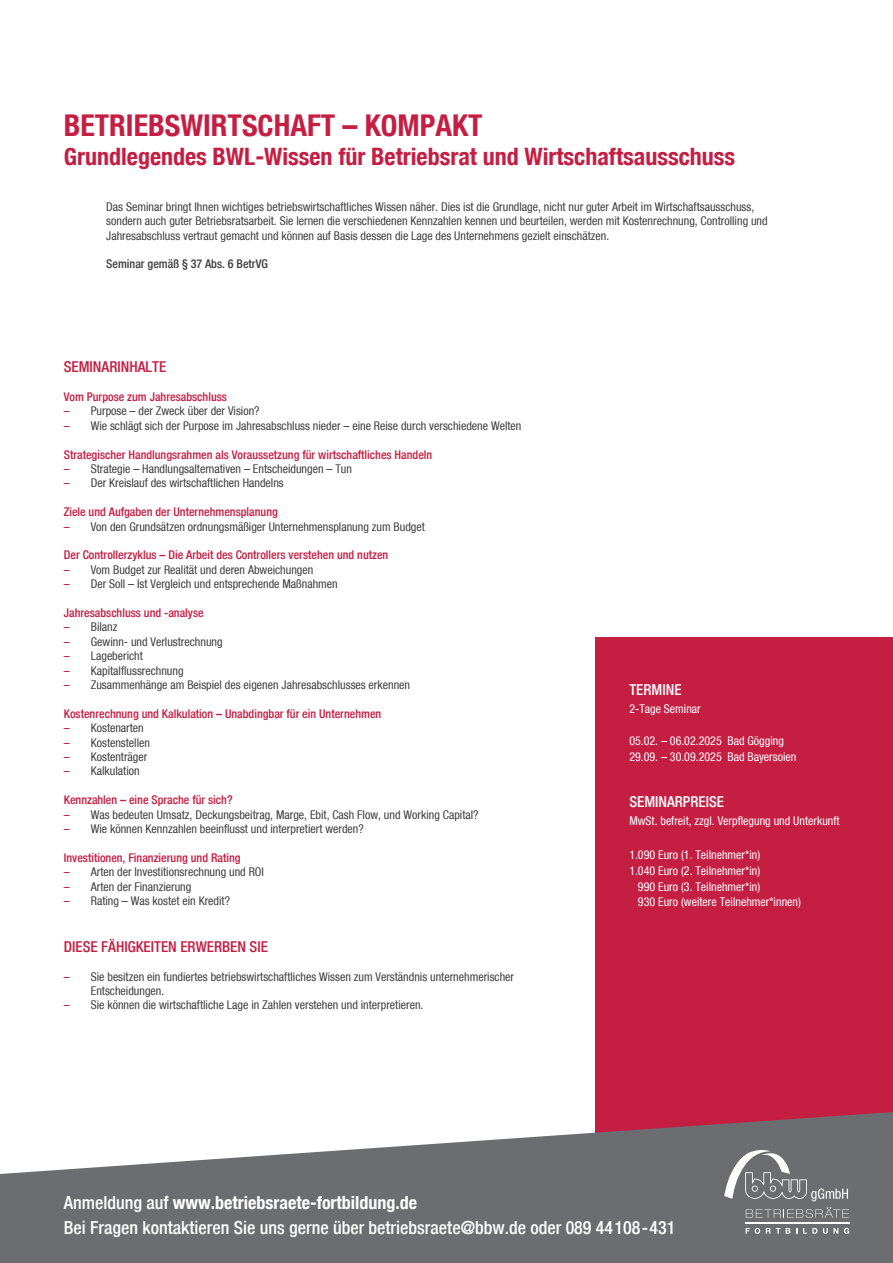
<style>
.page{position:relative;width:893px;height:1263px;background:#fff}
.page>*{position:absolute;margin:0;border:0;box-sizing:border-box;transform-origin:0 0}
.t1{font:700 condensed 30px "Bfz";color:#c41e43}
.t2{font:700 condensed 24px "Bfz";color:#c41e43}
.t3{font:500 condensed 18px/25.5px "Bfz";color:#fff}
.t4{font:500 condensed 15px "Bfz";color:#c41e43}
.t5{font:500 condensed 15px "Bfz";color:#fff}
.t6{font:condensed 12px/14.4px "Bfz";color:#3e3e3f}
.t7{font:500 condensed 12px "Bfz";color:#c41e43}
.t8{font:condensed 12px/15.8px "Bfz";color:#fff}
.t9{font:500 condensed 12px "Bfz";color:#3e3e3f}
.s1{color:#c41e43}
.s2{font-weight:700}
</style>
<div class="page">
<div style="left:595px;top:638px;width:298px;height:625px;background:#c41e43"></div>
<svg style="left:0;top:1112px;width:893px;height:151px;fill:#6c6d70"></svg>
<svg style="left:724px;top:1150px;width:124px;height:51px;background:#838486"></svg>
<svg style="left:746px;top:1207px;width:103px;height:11px"></svg>
<svg style="left:823px;top:1228px;width:5px;height:6px"></svg>
<svg style="left:746px;top:1228px;width:14px;height:6px"></svg>
<svg style="left:786px;top:1228px;width:4px;height:6px"></svg>
<svg style="left:834px;top:1228px;width:4px;height:6px"></svg>
<svg style="left:766px;top:1228px;width:14px;height:6px"></svg>
<svg style="left:803px;top:1228px;width:14px;height:6px"></svg>
<svg style="left:844px;top:1228px;width:5px;height:6px"></svg>
<hr style="left:745px;top:1222px;width:104px;height:2px;background:#fff">
<h1 class="t1" style="left:64px;top:107px;width:420px">BETRIEBSWIRTSCHAFT – KOMPAKT</h1>
<h2 class="t2" style="left:64px;top:142px;width:673px">Grundlegendes BWL-Wissen für Betriebsrat und Wirtschaftsausschuss</h2>
<p class="t6" style="left:106px;top:199px;width:663px">Das Seminar bringt Ihnen wichtiges betriebswirtschaftliches Wissen näher. Dies ist die Grundlage, nicht nur guter Arbeit im Wirtschaftsausschuss, sondern auch guter Betriebsratsarbeit. Sie lernen die verschiedenen Kennzahlen kennen und beurteilen, werden mit Kostenrechnung, Controlling und<br>Jahresabschluss vertraut gemacht und können auf Basis dessen die Lage des Unternehmens gezielt einschätzen.</p>
<p class="t9" style="left:106px;top:257px;width:163px">Seminar gemäß § 37 Abs. 6 BetrVG</p>
<p class="t4" style="left:64px;top:358px;width:104px">SEMINARINHALTE</p>
<p class="t7" style="left:64px;top:390px;width:165px">Vom Purpose zum Jahresabschluss</p>
<p class="t6" style="left:64px;top:404px;width:197px"><span class="s1">–</span> Purpose – der Zweck über der Vision?</p>
<p class="t6" style="left:64px;top:418px;width:459px"><span class="s1">–</span> Wie schlägt sich der Purpose im Jahresabschluss nieder – eine Reise durch verschiedene Welten</p>
<p class="t7" style="left:64px;top:447px;width:370px">Strategischer Handlungsrahmen als Voraussetzung für wirtschaftliches Handeln</p>
<p class="t6" style="left:64px;top:461px;width:290px"><span class="s1">–</span> Strategie – Handlungsalternativen – Entscheidungen – Tun</p>
<p class="t6" style="left:64px;top:476px;width:222px"><span class="s1">–</span> Der Kreislauf des wirtschaftlichen Handelns</p>
<p class="t7" style="left:64px;top:505px;width:216px">Ziele und Aufgaben der Unternehmensplanung</p>
<p class="t6" style="left:64px;top:519px;width:363px"><span class="s1">–</span> Von den Grundsätzen ordnungsmäßiger Unternehmensplanung zum Budget</p>
<p class="t7" style="left:64px;top:548px;width:326px">Der Controllerzyklus – Die Arbeit des Controllers verstehen und nutzen</p>
<p class="t6" style="left:64px;top:562px;width:251px"><span class="s1">–</span> Vom Budget zur Realität und deren Abweichungen</p>
<p class="t6" style="left:64px;top:577px;width:275px"><span class="s1">–</span> Der Soll – Ist Vergleich und entsprechende Maßnahmen</p>
<p class="t7" style="left:64px;top:606px;width:141px">Jahresabschluss und -analyse</p>
<p class="t6" style="left:64px;top:620px;width:55px"><span class="s1">–</span> Bilanz</p>
<p class="t6" style="left:64px;top:634px;width:160px"><span class="s1">–</span> Gewinn- und Verlustrechnung</p>
<p class="t6" style="left:64px;top:649px;width:81px"><span class="s1">–</span> Lagebericht</p>
<p class="t6" style="left:64px;top:663px;width:121px"><span class="s1">–</span> Kapitalflussrechnung</p>
<p class="t6" style="left:64px;top:677px;width:348px"><span class="s1">–</span> Zusammenhänge am Beispiel des eigenen Jahresabschlusses erkennen</p>
<p class="t7" style="left:64px;top:706px;width:319px">Kostenrechnung und Kalkulation – Unabdingbar für ein Unternehmen</p>
<p class="t6" style="left:64px;top:721px;width:82px"><span class="s1">–</span> Kostenarten</p>
<p class="t6" style="left:64px;top:735px;width:88px"><span class="s1">–</span> Kostenstellen</p>
<p class="t6" style="left:64px;top:749px;width:85px"><span class="s1">–</span> Kostenträger</p>
<p class="t6" style="left:64px;top:764px;width:77px"><span class="s1">–</span> Kalkulation</p>
<p class="t7" style="left:64px;top:793px;width:170px">Kennzahlen – eine Sprache für sich?</p>
<p class="t6" style="left:64px;top:807px;width:416px"><span class="s1">–</span> Was bedeuten Umsatz, Deckungsbeitrag, Marge, Ebit, Cash Flow, und Working Capital?</p>
<p class="t6" style="left:64px;top:821px;width:301px"><span class="s1">–</span> Wie können Kennzahlen beeinflusst und interpretiert werden?</p>
<p class="t7" style="left:64px;top:850px;width:178px">Investitionen, Finanzierung und Rating</p>
<p class="t6" style="left:64px;top:865px;width:202px"><span class="s1">–</span> Arten der Investitionsrechnung und ROI</p>
<p class="t6" style="left:64px;top:879px;width:129px"><span class="s1">–</span> Arten der Finanzierung</p>
<p class="t6" style="left:64px;top:893px;width:168px"><span class="s1">–</span> Rating – Was kostet ein Kredit?</p>
<p class="t4" style="left:64px;top:938px;width:206px">DIESE FÄHIGKEITEN ERWERBEN SIE</p>
<p class="t6" style="left:91px;top:969px;width:425px;text-indent:-27px"><span class="s1">–</span> Sie besitzen ein fundiertes betriebswirtschaftliches Wissen zum Verständnis unternehmerischer<br>Entscheidungen.</p>
<p class="t6" style="left:64px;top:998px;width:361px"><span class="s1">–</span> Sie können die wirtschaftliche Lage in Zahlen verstehen und interpretieren.</p>
<p class="t5" style="left:629px;top:681px;width:54px">TERMINE</p>
<p class="t8" style="left:629px;top:701px;width:73px">2-Tage Seminar</p>
<p class="t8" style="left:629px;top:733px;width:169px">05.02. – 06.02.2025 Bad Gögging<br>29.09. – 30.09.2025 Bad Bayersoien</p>
<p class="t5" style="left:629px;top:793px;width:96px">SEMINARPREISE</p>
<p class="t8" style="left:629px;top:813px;width:212px">MwSt. befreit, zzgl. Verpflegung und Unterkunft</p>
<p class="t8" style="left:629px;top:847px;width:132px">1.090 Euro (1. Teilnehmer*in)</p>
<p class="t8" style="left:629px;top:863px;width:132px">1.040 Euro (2. Teilnehmer*in)</p>
<p class="t8" style="left:638px;top:878px;width:124px">990 Euro (3. Teilnehmer*in)</p>
<p class="t8" style="left:638px;top:894px;width:164px">930 Euro (weitere Teilnehmer*innen)</p>
<h3 class="t3" style="left:64px;top:1189px;width:613px">Anmeldung auf <span class="s2">www.betriebsraete-fortbildung.de<br></span>Bei Fragen kontaktieren Sie uns gerne über betriebsraete@bbw.de oder 089 44108-431</h3>
</div>
